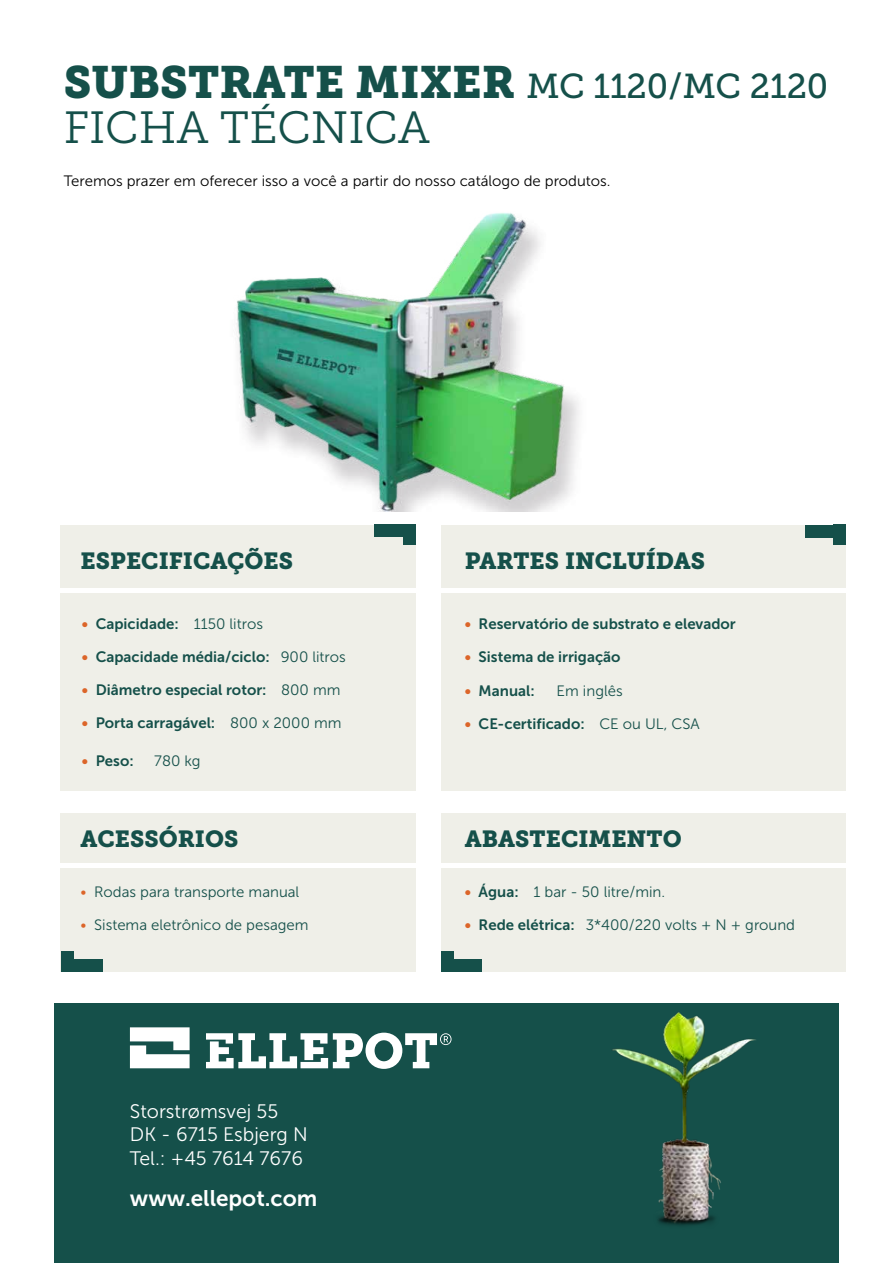
<style>
.page{position:relative;width:893px;height:1263px;background:#fff}
.page>*{position:absolute;margin:0;border:0;box-sizing:border-box;transform-origin:0 0}
.t1{font:45px "Museo Slab 900";color:#15504a}
.t2{font:45px "Museo Slab 300";color:#15504a}
.t3{font:23.25px "Museo Slab 900";color:#15504a}
.t4{font:22.5px "Museo Sans 700";color:#fff}
.t5{font:19.5px/23.4px "Museo Sans 300";color:#fff}
.t6{font:15px "Museo Sans 700";color:#15504a}
.t7{font:15px "Museo Sans 300";color:#15504a}
.t8{font:15px "Museo Sans 300";color:#000}
.s1{font-family:"Museo Slab 500";font-size:34.5px}
.s2{color:#dc6529}
.s3{font-family:"Museo Sans 300"}
.s4{font-family:"Museo Sans 700";color:#dc6529}
.s5{font-family:"Museo Sans 700"}
</style>
<div class="page">
<div style="left:54px;top:1004px;width:785px;height:259px;background:#15504a"></div>
<img style="left:236px;top:213px;width:344px;height:298px">
<img style="left:606px;top:1003px;width:152px;height:223px">
<div style="left:61px;top:525px;width:355px;height:447px;background:#efefe8"></div>
<div style="left:403px;top:524px;width:13px;height:21px;background:#15504a"></div>
<div style="left:375px;top:524px;width:32px;height:13px;background:#15504a"></div>
<div style="left:61px;top:951px;width:13px;height:21px;background:#15504a"></div>
<div style="left:70px;top:959px;width:33px;height:13px;background:#15504a"></div>
<div style="left:441px;top:525px;width:405px;height:447px;background:#efefe8"></div>
<div style="left:833px;top:525px;width:13px;height:20px;background:#15504a"></div>
<div style="left:805px;top:525px;width:32px;height:12px;background:#15504a"></div>
<div style="left:441px;top:951px;width:13px;height:21px;background:#15504a"></div>
<div style="left:450px;top:959px;width:32px;height:13px;background:#15504a"></div>
<hr style="left:54px;top:589px;width:799px;height:4px;background:#fff">
<hr style="left:437px;top:864px;width:421px;height:4px;background:#fff">
<div style="left:44px;top:791px;width:814px;height:21px;background:#fff"></div>
<svg style="left:130px;top:1027px;width:60px;height:41px"></svg>
<svg style="left:206px;top:1033px;width:245px;height:36px"></svg>
<hr style="left:3px;top:864px;width:421px;height:4px;background:#fff">
<h1 class="t1" style="left:64px;top:56px;width:766px">SUBSTRATE MIXER <span class="s1">MC 1120/MC 2120</span></h1>
<h1 class="t2" style="left:64px;top:102px;width:368px">FICHA TÉCNICA</h1>
<p class="t8" style="left:64px;top:172px;width:548px">Teremos prazer em oferecer isso a você a partir do nosso catálogo de produtos.</p>
<h2 class="t3" style="left:81px;top:547px;width:214px">ESPECIFICAÇÕES</h2>
<h2 class="t3" style="left:465px;top:547px;width:242px">PARTES INCLUÍDAS</h2>
<p class="t6" style="left:82px;top:616px;width:182px"><span class="s2">•</span> Capicidade: <span class="s3">1150 litros</span></p>
<p class="t6" style="left:82px;top:649px;width:265px"><span class="s2">•</span> Capacidade média/ciclo: <span class="s3">900 litros</span></p>
<p class="t6" style="left:82px;top:682px;width:260px"><span class="s2">•</span> Diâmetro especial rotor: <span class="s3">800 mm</span></p>
<p class="t6" style="left:82px;top:715px;width:261px"><span class="s2">•</span> Porta carragável: <span class="s3">800 x 2000 mm</span></p>
<p class="t6" style="left:82px;top:752px;width:53px"><span class="s2">•</span> Peso:</p>
<p class="t7" style="left:154px;top:752px;width:48px">780 kg</p>
<h2 class="t3" style="left:81px;top:825px;width:159px">ACESSÓRIOS</h2>
<p class="t7" style="left:81px;top:884px;width:220px"><span class="s2">•</span> Rodas para transporte manual</p>
<p class="t7" style="left:81px;top:917px;width:229px"><span class="s2">•</span> Sistema eletrônico de pesagem</p>
<h3 class="t5" style="left:130px;top:1099px;width:179px">Storstrømsvej 55<br>DK - 6715 Esbjerg N<br>Tel.: +45 7614 7676</h3>
<h3 class="t4" style="left:130px;top:1186px;width:189px">www.ellepot.com</h3>
<p class="t6" style="left:465px;top:616px;width:272px"><span class="s2">•</span> Reservatório de substrato e elevador</p>
<p class="t6" style="left:465px;top:649px;width:157px"><span class="s2">•</span> Sistema de irrigação</p>
<p class="t6" style="left:465px;top:682px;width:71px"><span class="s2">•</span> Manual:</p>
<p class="t7" style="left:557px;top:682px;width:68px">Em inglês</p>
<p class="t6" style="left:465px;top:715px;width:236px"><span class="s2">•</span> CE-certificado: <span class="s3">CE ou UL, CSA</span></p>
<h2 class="t3" style="left:465px;top:825px;width:218px">ABASTECIMENTO</h2>
<p class="t7" style="left:465px;top:884px;width:202px"><span class="s4">•</span> <span class="s5">Água:</span> 1 bar - 50 litre/min.</p>
<p class="t7" style="left:465px;top:917px;width:332px"><span class="s4">•</span> <span class="s5">Rede elétrica:</span> 3*400/220 volts + N + ground</p>
</div>
